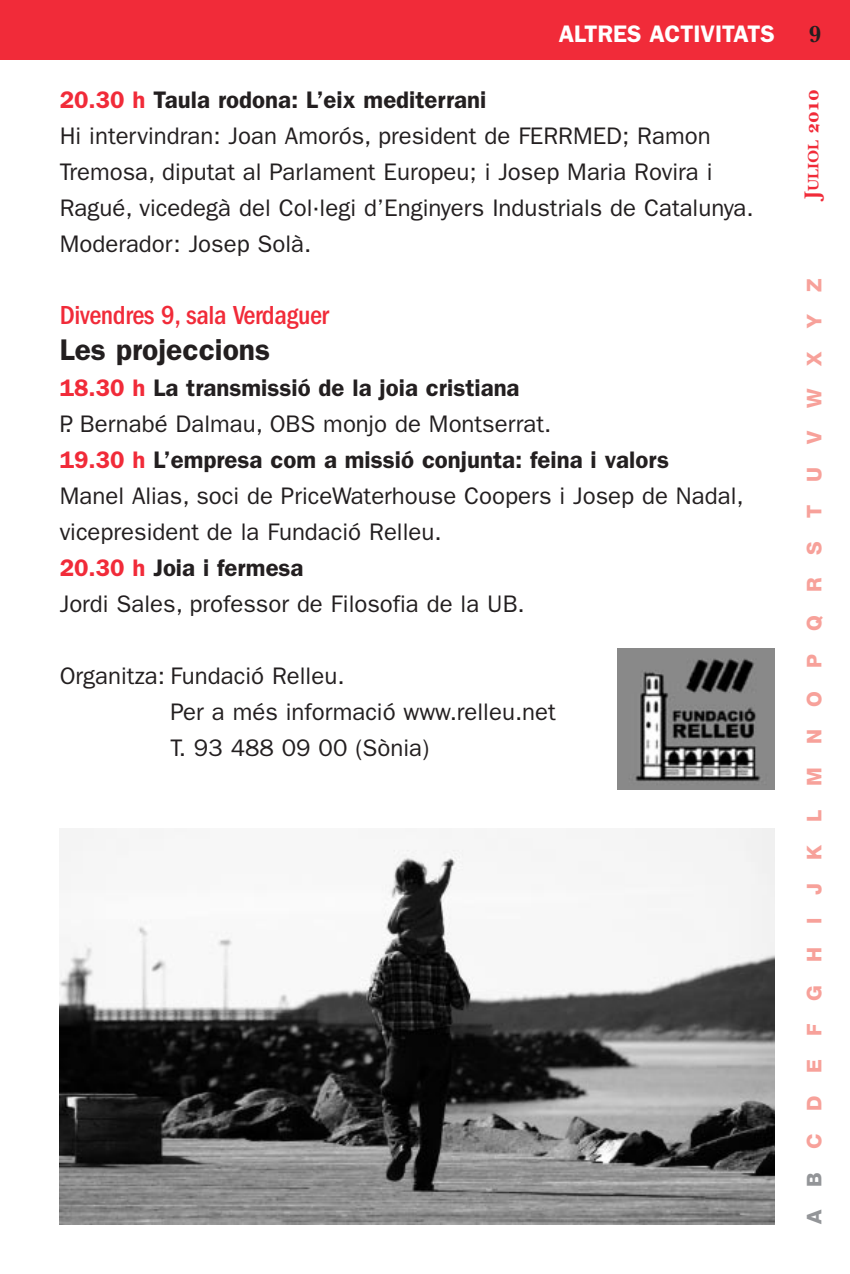
<style>
.page{position:relative;width:850px;height:1274px;background:#fff}
.page>*{position:absolute;margin:0;border:0;box-sizing:border-box;transform-origin:0 0}
.t1{font:600 30px "Franklin Gothic";color:#231f20}
.t2{font:500 condensed 27px "Franklin Gothic";letter-spacing:-.015em;color:#f12b39}
.t3{font:24px/36px "Franklin Gothic";color:#231f20}
.t4{font:600 24px "Franklin Gothic";color:#fff}
.t5{font:700 24px "New Baskerville";color:#231f20}
.t6{font:21px "New Baskerville Bold SC";color:#f12b39}
.t7{font:800 20.4px "Helvetica Neue";letter-spacing:1.135em;color:#f7a19a}
.s1{font-weight:600;color:#f12b39}
.s2{font-weight:600}
.s3{font-size:15.6px}
.s4{color:#939598}
</style>
<div class="page">
<img style="left:60px;top:828px;width:714px;height:396px">
<div style="left:0;top:0;width:849px;height:60px;background:#f12b39"></div>
<img style="left:617px;top:648px;width:157px;height:141px">
<p class="t4" style="left:558px;top:26px;width:217px">ALTRES ACTIVITATS</p>
<p class="t3" style="left:60px;top:84px;width:695px"><span class="s1">20.30 h</span> <span class="s2">Taula rodona: L’eix mediterrani<br></span>Hi intervindran: Joan Amorós, president de FERRMED; Ramon Tremosa, diputat al Parlament Europeu; i Josep Maria Rovira i Ragué, vicedegà del Col·legi d’Enginyers Industrials de Catalunya.<br>Moderador: Josep Solà.</p>
<p class="t2" style="left:60px;top:306px;width:270px">Divendres 9, sala Verdaguer</p>
<p class="t1" style="left:60px;top:339px;width:212px">Les projeccions</p>
<p class="t3" style="left:60px;top:372px;width:685px"><span class="s1">18.30 h</span> <span class="s2">La transmissió de la joia cristiana<br></span>P. Bernabé Dalmau, OBS monjo de Montserrat.<br><span class="s1">19.30 h</span> <span class="s2">L’empresa com a missió conjunta: feina i valors<br></span>Manel Alias, soci de PriceWaterhouse Coopers i Josep de Nadal, vicepresident de la Fundació Relleu.<br><span class="s1">20.30 h</span> <span class="s2">Joia i fermesa<br></span>Jordi Sales, professor de Filosofia de la UB.</p>
<p class="t3" style="left:170px;top:660px;width:387px;text-indent:-111px">Organitza: Fundació Relleu.<br>Per a més informació www.relleu.net<br>T. 93 488 09 00 (Sònia)</p>
<p class="t5" style="left:808px;top:26px;width:14px">9</p>
<p class="t6" style="left:804px;top:199px;width:111px;rotate:-90deg">J<span class="s3">ULIOL</span> 2010</p>
<p class="t7" style="left:806px;top:1224px;width:947px;rotate:-90deg"><span class="s4">AB</span>CDEFGHIJKLMNOPQRSTUVWXYZ</p>
</div>
